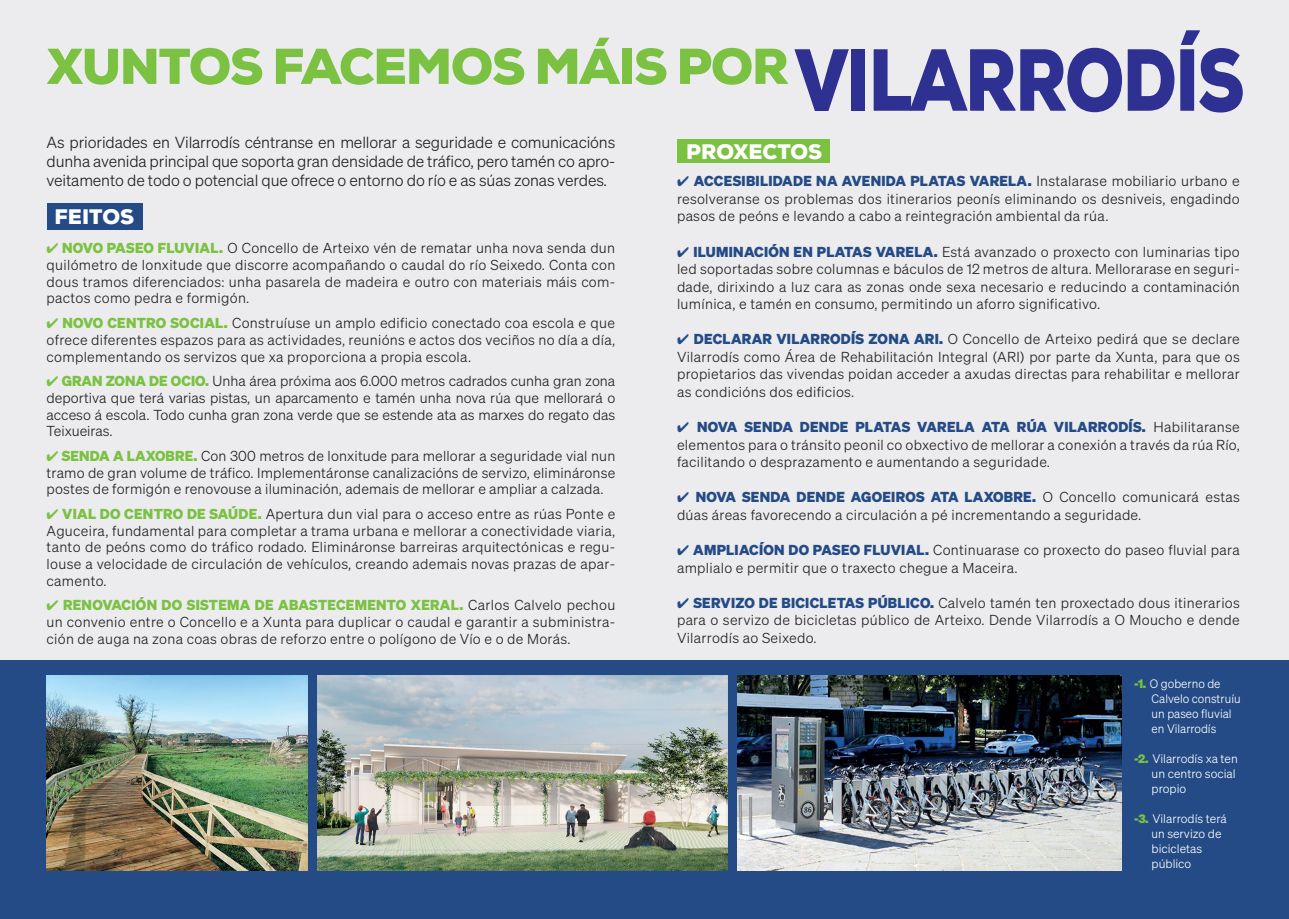
<style>
.page{position:relative;width:1289px;height:919px;background:#fff}
.page>*{position:absolute;margin:0;border:0;box-sizing:border-box;transform-origin:0 0}
.t1{font:900 50.25px "Nexa";letter-spacing:-.025em;color:#7bc142}
.t2{font:900 21px "Nexa";color:#fff}
.t3{font:15.75px/18.9px "Sohne Leicht";letter-spacing:-.01em;color:#231f20;text-align:justify}
.t4{font:14.1px/17px "Sohne Leicht";letter-spacing:.02em;color:#231f20;text-align:justify}
.t5{font:700 14.1px "Sohne";letter-spacing:.02em;color:#244b86}
.t6{font:700 14.1px "Sohne";letter-spacing:.02em;color:#7bc142}
.t7{font:12px/15px "Sohne Leicht";color:#fff}
.s1{font-size:87.75px;color:#2e3092}
.s2{color:#7bc142}
.s3{font-family:"Sohne";font-weight:700;color:#7bc142}
.s4{font-family:"Sohne Leicht";font-weight:400;color:#231f20}
.s5{color:#244b86}
.s6{font-family:"Sohne";font-weight:700;color:#244b86}
</style>
<div class="page">
<div style="left:0;top:0;width:1288px;height:918px;background:#ececee"></div>
<div style="left:0;top:660px;width:1288px;height:258px;background:#244b86"></div>
<div style="left:47px;top:203px;width:95px;height:26px;background:#244b86"></div>
<div style="left:677px;top:139px;width:152px;height:24px;background:#7bc142"></div>
<img style="left:737px;top:675px;width:384px;height:194px">
<img style="left:318px;top:675px;width:410px;height:195px">
<img style="left:47px;top:675px;width:260px;height:195px">
<h1 class="t1" style="left:47px;top:34px;width:1198px">XUNTOS FACEMOS MÁIS POR <span class="s1">VILARRODÍS</span></h1>
<p class="t3" style="left:47px;top:133px;width:570px">As prioridades en Vilarrodís céntranse en mellorar a seguridade e comunicacións dunha avenida principal que soporta gran densidade de tráfico, pero tamén co apro&shy;veitamento de todo o potencial que ofrece o entorno do río e as súas zonas verdes.</p>
<h2 class="t2" style="left:54px;top:203px;width:81px">FEITOS</h2>
<p class="t4" style="left:47px;top:239px;width:570px"><span class="s2">✔</span> <span class="s3">NOVO PASEO FLUVIAL.</span> O Concello de Arteixo vén de rematar unha nova senda dun quilómetro de lonxitude que discorre acompañando o caudal do río Seixedo. Conta con dous tramos diferenciados: unha pasarela de madeira e outro con materiais máis com&shy;pactos como pedra e formigón.</p>
<p class="t4" style="left:47px;top:314px;width:570px"><span class="s2">✔</span> <span class="s3">NOVO CENTRO SOCIAL.</span> Construíuse un amplo edificio conectado coa escola e que ofrece diferentes espazos para as actividades, reunións e actos dos veciños no día a día, complementando os servizos que xa proporciona a propia escola.</p>
<p class="t4" style="left:47px;top:371px;width:570px"><span class="s2">✔</span> <span class="s3">GRAN ZONA DE OCIO.</span> Unha área próxima aos 6.000 metros cadrados cunha gran zona deportiva que terá varias pistas, un aparcamento e tamén unha nova rúa que mellorará o acceso á escola. Todo cunha gran zona verde que se estende ata as marxes do regato das Teixueiras.</p>
<p class="t4" style="left:47px;top:446px;width:570px"><span class="s2">✔</span> <span class="s3">SENDA A LAXOBRE.</span> Con 300 metros de lonxitude para mellorar a seguridade vial nun tramo de gran volume de tráfico. Implementáronse canalizacións de servizo, elimináronse postes de formigón e renovouse a iluminación, ademais de mellorar e ampliar a calzada.</p>
<p class="t4" style="left:47px;top:504px;width:570px"><span class="s2">✔</span> <span class="s3">VIAL DO CENTRO DE SAÚDE.</span> Apertura dun vial para o acceso entre as rúas Ponte e Aguceira, fundamental para completar a trama urbana e mellorar a conectividade viaria, tanto de peóns como do tráfico rodado. Elimináronse barreiras arquitectónicas e regu&shy;louse a velocidade de circulación de vehículos, creando ademais novas prazas de apar&shy;camento.</p>
<p class="t6" style="left:47px;top:596px;width:570px">✔ RENOVACIÓN DO SISTEMA DE ABASTECEMENTO XERAL. <span class="s4">Carlos Calvelo pechou</span></p>
<p class="t4" style="left:47px;top:613px;width:570px">un convenio entre o Concello e a Xunta para duplicar o caudal e garantir a subministra&shy;ción de auga na zona coas obras de reforzo entre o polígono de Vío e o de Morás.</p>
<h2 class="t2" style="left:686px;top:138px;width:137px">PROXECTOS</h2>
<p class="t5" style="left:677px;top:172px;width:564px">✔ ACCESIBILIDADE NA AVENIDA PLATAS VARELA. <span class="s4">Instalarase mobiliario urbano e</span></p>
<p class="t4" style="left:677px;top:189px;width:564px;line-height:17.5px">resolveranse os problemas dos itinerarios peonís eliminando os desniveis, engadindo pasos de peóns e levando a cabo a reintegración ambiental da rúa.</p>
<p class="t4" style="left:677px;top:242px;width:564px;line-height:17.5px"><span class="s5">✔</span> <span class="s6">ILUMINACIÓN EN PLATAS VARELA.</span> Está avanzado o proxecto con luminarias tipo led soportadas sobre columnas e báculos de 12 metros de altura. Mellorarase en seguri&shy;dade, dirixindo a luz cara as zonas onde sexa necesario e reducindo a contaminación lumínica, e tamén en consumo, permitindo un aforro significativo.</p>
<p class="t4" style="left:677px;top:330px;width:564px;line-height:17.5px"><span class="s5">✔</span> <span class="s6">DECLARAR VILARRODÍS ZONA ARI.</span> O Concello de Arteixo pedirá que se declare Vilarrodís como Área de Rehabilitación Integral (ARI) por parte da Xunta, para que os propietarios das vivendas poidan acceder a axudas directas para rehabilitar e mellorar as condicións dos edificios.</p>
<p class="t5" style="left:677px;top:417px;width:564px">✔ NOVA SENDA DENDE PLATAS VARELA ATA RÚA VILARRODÍS. <span class="s4">Habilitaranse</span></p>
<p class="t4" style="left:677px;top:435px;width:564px;line-height:17.5px">elementos para o tránsito peonil co obxectivo de mellorar a conexión a través da rúa Río, facilitando o desprazamento e aumentando a seguridade.</p>
<p class="t5" style="left:677px;top:488px;width:564px">✔ NOVA SENDA DENDE AGOEIROS ATA LAXOBRE. <span class="s4">O Concello comunicará estas</span></p>
<p class="t4" style="left:677px;top:506px;width:466px">dúas áreas favorecendo a circulación a pé incrementando a seguridade.</p>
<p class="t4" style="left:677px;top:541px;width:564px;line-height:17.5px"><span class="s5">✔</span> <span class="s6">AMPLIACÍON DO PASEO FLUVIAL.</span> Continuarase co proxecto do paseo fluvial para amplialo e permitir que o traxecto chegue a Maceira.</p>
<p class="t4" style="left:677px;top:593px;width:564px;line-height:17.5px"><span class="s5">✔</span> <span class="s6">SERVIZO DE BICICLETAS PÚBLICO.</span> Calvelo tamén ten proxectado dous itinerarios para o servizo de bicicletas público de Arteixo. Dende Vilarrodís a O Moucho e dende Vilarrodís ao Seixedo.</p>
<p class="t7" style="left:1151px;top:675px;width:91px;text-indent:-18px"><span class="s3">-1.</span> O goberno de<br>Calvelo construíu un paseo fluvial en Vilarrodís</p>
<p class="t7" style="left:1151px;top:750px;width:88px;text-indent:-18px"><span class="s3">-2.</span> Vilarrodís xa ten un centro social propio</p>
<p class="t7" style="left:1151px;top:810px;width:77px;text-indent:-18px"><span class="s3">-3.</span> Vilarrodís terá un servizo de bicicletas público</p>
</div>
